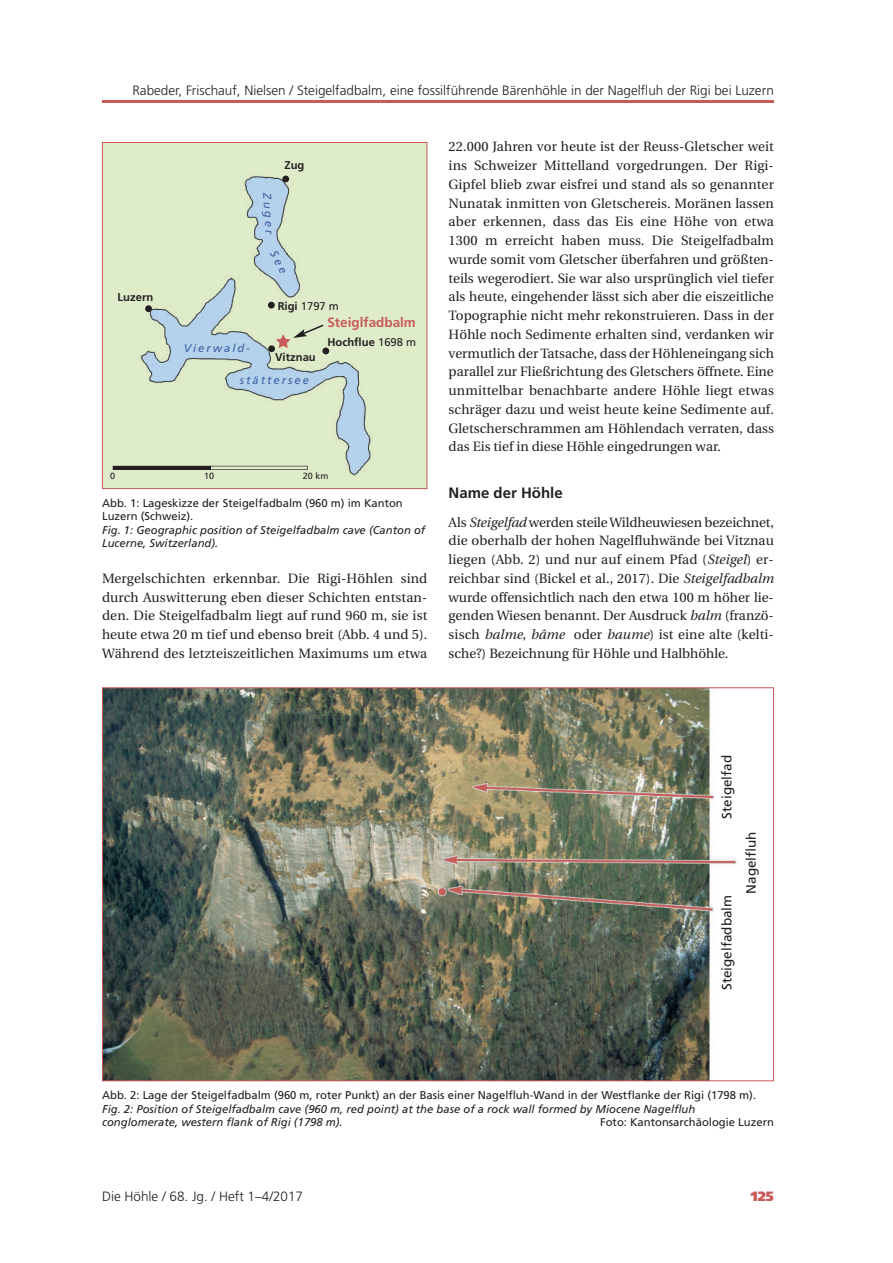
<style>
.page{position:relative;width:893px;height:1263px;background:#fff}
.page>*{position:absolute;margin:0;border:0;box-sizing:border-box;transform-origin:0 0}
.t1{font:700 15px "Frutiger";color:#231f20}
.t2{font:13.5px/18.8px "Utopia";color:#231f20;text-align:justify}
.t3{font:300 13.5px "Frutiger";color:#231f20}
.t4{font:13.5px "Frutiger";color:#231f20}
.t5{font:700 13.5px "Frutiger";color:#c75b59}
.t6{font:900 13.5px "Frutiger";color:#c75b59}
.t7{font:italic 11.25px/13.5px "Frutiger";color:#231f20}
.t8{font:11.25px/13.5px "Frutiger";color:#231f20}
.t9{font:700 11.25px "Frutiger";color:#231f20}
.t10{font:italic 11.25px "Frutiger";letter-spacing:.175em;color:#3b61a4}
.t11{font:9px "Frutiger";color:#231f20}
.s1{font-weight:700}
.s2{font-weight:400}
.s3{font-style:italic}
</style>
<div class="page">
<hr style="left:102px;top:100px;width:672px;height:3px;background:#c75b59">
<img style="left:104px;top:144px;width:321px;height:343px">
<div style="left:102px;top:142px;width:325px;height:347px;border:1px solid #c75b59"></div>
<div style="left:282px;top:176px;width:7px;height:6px;background:#231f20;border-radius:50%"></div>
<div style="left:145px;top:305px;width:7px;height:7px;background:#231f20;border-radius:50%"></div>
<div style="left:268px;top:302px;width:7px;height:6px;background:#231f20;border-radius:50%"></div>
<div style="left:322px;top:348px;width:7px;height:6px;background:#231f20;border-radius:50%"></div>
<div style="left:268px;top:345px;width:7px;height:7px;background:#231f20;border-radius:50%"></div>
<svg style="left:276px;top:323px;width:49px;height:25px"></svg>
<hr style="left:113px;top:466px;width:97px;height:4px;background:#231f20">
<hr style="left:210px;top:466px;width:98px;height:4px;background:#64685e">
<hr style="left:211px;top:466px;width:96px;height:3px;background:#17151a">
<img style="left:104px;top:689px;width:633px;height:390px">
<svg style="left:270px;top:250px;width:16px;height:24px"></svg>
<p class="t3" style="left:132px;top:85px;width:643px">Rabeder, Frischauf, Nielsen / Steigelfadbalm, eine fossilführende Bärenhöhle in der Nagelfluh der Rigi bei Luzern</p>
<p class="t9" style="left:118px;top:293px;width:37px">Luzern</p>
<p class="t10" style="left:271px;top:192px;width:43px;rotate:86deg">Zuger</p>
<p class="t9" style="left:284px;top:161px;width:22px">Zug</p>
<p class="t8" style="left:278px;top:300px;width:63px"><span class="s1">Rigi</span> 1797 m</p>
<p class="t10" style="left:184px;top:344px;width:68px">Vierwald-</p>
<p class="t10" style="left:240px;top:376px;width:70px">stättersee</p>
<p class="t9" style="left:275px;top:352px;width:42px">Vitznau</p>
<p class="t5" style="left:327px;top:317px;width:90px">Steiglfadbalm</p>
<p class="t9" style="left:327px;top:337px;width:90px">Hochflue <span class="s2">1698 m</span></p>
<p class="t11" style="left:110px;top:472px;width:7px">0</p>
<p class="t11" style="left:204px;top:472px;width:12px">10</p>
<p class="t11" style="left:303px;top:472px;width:27px">20 km</p>
<p class="t8" style="left:102px;top:497px;width:302px">Abb. 1: Lageskizze der Steigelfadbalm (960 m) im Kanton<br>Luzern (Schweiz).</p>
<p class="t7" style="left:102px;top:524px;width:325px">Fig. 1: Geographic position of Steigelfadbalm cave (Canton of<br>Lucerne, Switzerland).</p>
<p class="t2" style="left:102px;top:570px;width:327px">Mergelschichten erkennbar. Die Rigi-Höhlen sind durch Auswitterung eben dieser Schichten entstan&shy;den. Die Steigelfadbalm liegt auf rund 960 m, sie ist heute etwa 20 m tief und ebenso breit (Abb. 4 und 5).<br>Während des letzteiszeitlichen Maximums um etwa</p>
<p class="t2" style="left:449px;top:139px;width:327px">22.000 Jahren vor heute ist der Reuss-Gletscher weit ins Schweizer Mittelland vorgedrungen. Der Rigi-Gipfel blieb zwar eisfrei und stand als so genannter Nunatak inmitten von Gletschereis. Moränen lassen aber erkennen, dass das Eis eine Höhe von etwa 1300 m erreicht haben muss. Die Steigelfadbalm wurde somit vom Gletscher überfahren und größten&shy;teils wegerodiert. Sie war also ursprünglich viel tiefer als heute, eingehender lässt sich aber die eiszeitliche Topographie nicht mehr rekonstruieren. Dass in der Höhle noch Sedimente erhalten sind, verdanken wir vermutlich der Tatsache, dass der Höhleneingang sich parallel zur Fließrichtung des Gletschers öffnete. Eine unmittelbar benachbarte andere Höhle liegt etwas schräger dazu und weist heute keine Sedimente auf.<br>Gletscherschrammen am Höhlendach verraten, dass das Eis tief in diese Höhle eingedrungen war.</p>
<p class="t1" style="left:449px;top:487px;width:116px">Name der Höhle</p>
<p class="t2" style="left:449px;top:514px;width:327px">Als <span class="s3">Steigelfad</span> werden steileWildheuwiesen bezeichnet, die oberhalb der hohen Nagelfluhwände bei Vitznau liegen (Abb. 2) und nur auf einem Pfad (<span class="s3">Steigel</span>) er&shy;reichbar sind (Bickel et al., 2017). Die <span class="s3">Steigelfadbalm </span>wurde offensichtlich nach den etwa 100 m höher lie&shy;genden Wiesen benannt. Der Ausdruck <span class="s3">balm</span> (franzö&shy;sisch <span class="s3">balme, bâme</span> oder <span class="s3">baume</span>) ist eine alte (kelti&shy;sche?) Bezeichnung für Höhle und Halbhöhle.</p>
<p class="t4" style="left:721px;top:819px;width:65px;rotate:-90deg">Steigelfad</p>
<p class="t4" style="left:721px;top:990px;width:97px;rotate:-90deg">Steigelfadbalm</p>
<p class="t4" style="left:746px;top:894px;width:64px;rotate:-90deg">Nagelfluh</p>
<p class="t8" style="left:102px;top:1089px;width:656px">Abb. 2: Lage der Steigelfadbalm (960 m, roter Punkt) an der Basis einer Nagelfluh-Wand in der Westflanke der Rigi (1798 m).</p>
<p class="t7" style="left:102px;top:1103px;width:595px">Fig. 2: Position of Steigelfadbalm cave (960 m, red point) at the base of a rock wall formed by Miocene Nagelfluh conglomerate, western flank of Rigi (1798 m).</p>
<p class="t8" style="left:600px;top:1116px;width:175px">Foto: Kantonsarchäologie Luzern</p>
<p class="t3" style="left:102px;top:1191px;width:203px">Die Höhle / 68. Jg. / Heft 1–4/2017</p>
<p class="t6" style="left:751px;top:1191px;width:25px">125</p>
</div>
